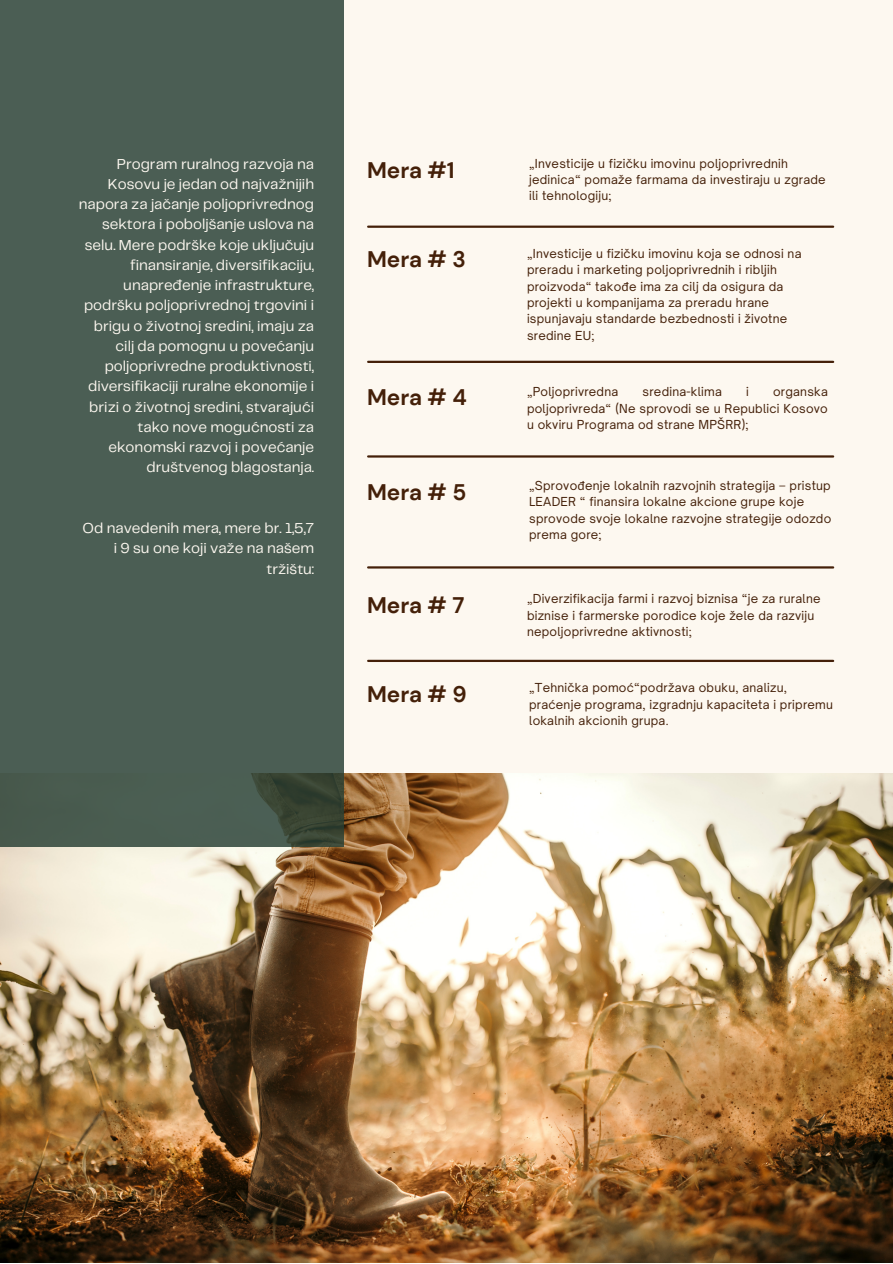
<style>
.page{position:relative;width:893px;height:1264px;background:#fff}
.page>*{position:absolute;margin:0;border:0;box-sizing:border-box;transform-origin:0 0}
.t1{font:700 22.5px "DM Sans";color:#442009}
.t2{font:15px/20.2px "Telegraf";color:#fdf8f0;text-align:right}
.t3{font:11.85px/16.4px "Open Sauce One";letter-spacing:.02em;color:#442009}
.s1{font-family:"Noto Sans"}
</style>
<div class="page">
<div style="left:0;top:0;width:892px;height:1262px;background:#fdf8f0"></div>
<hr style="left:368px;top:225px;width:465px;height:3px;background:#442009">
<hr style="left:368px;top:361px;width:465px;height:2px;background:#442009">
<hr style="left:368px;top:455px;width:465px;height:2px;background:#442009">
<hr style="left:368px;top:566px;width:465px;height:2px;background:#442009">
<img style="left:0;top:773px;width:892px;height:489px">
<div style="left:0;top:0;width:344px;height:846px;background:#4b5e54"></div>
<hr style="left:368px;top:659px;width:465px;height:3px;background:#442009">
<p class="t2" style="left:79px;top:154px;width:237px">Program ruralnog razvoja na<br>Kosovu je jedan od najvažnijih napora za jačanje poljoprivrednog sektora i poboljšanje uslova na selu. Mere podrške koje uključuju finansiranje, diversifikaciju, unapređenje infrastrukture, podršku poljoprivrednoj trgovini i brigu o životnoj sredini, imaju za cilj da pomognu u povećanju poljoprivredne produktivnosti, diversifikaciji ruralne ekonomije i brizi o životnoj sredini, stvarajući tako nove mogućnosti za ekonomski razvoj i povećanje društvenog blagostanja.</p>
<p class="t2" style="left:83px;top:518px;width:233px">Od navedenih mera, mere br. 1,5,7 i 9 su one koji važe na našem tržištu:</p>
<p class="t1" style="left:367px;top:156px;width:89px">Mera #1</p>
<p class="t3" style="left:529px;top:155px;width:298px;line-height:15.9px">„Investicije u fizičku imovinu poljoprivrednih jedinica“ pomaže farmama da investiraju u zgrade ili tehnologiju;</p>
<p class="t1" style="left:367px;top:245px;width:100px">Mera # 3</p>
<p class="t3" style="left:527px;top:245px;width:276px">„Investicije u fizičku imovinu koja se odnosi na preradu i marketing poljoprivrednih i ribljih proizvoda“ tako<span class="s1">đ</span>e ima za cilj da osigura da projekti u kompanijama za preradu hrane ispunjavaju standarde bezbednosti i životne sredine EU;</p>
<p class="t1" style="left:367px;top:383px;width:101px">Mera # 4</p>
<p class="t3" style="left:527px;top:383px;width:93px">„Poljoprivredna</p>
<p class="t3" style="left:642px;top:383px;width:81px">sredina-klima</p>
<p class="t3" style="left:746px;top:383px;width:4px">i</p>
<p class="t3" style="left:527px;top:383px;width:302px;text-align:justify;text-indent:246px">organska poljoprivreda“ (Ne sprovodi se u Republici Kosovo u okviru Programa od strane MPŠRR);</p>
<p class="t1" style="left:367px;top:477px;width:101px">Mera # 5</p>
<p class="t3" style="left:529px;top:477px;width:303px">„Sprovo<span class="s1">đ</span>enje lokalnih razvojnih strategija – pristup LEADER “ finansira lokalne akcione grupe koje sprovode svoje lokalne razvojne strategije odozdo prema gore;</p>
<p class="t1" style="left:367px;top:590px;width:99px">Mera # 7</p>
<p class="t3" style="left:527px;top:590px;width:295px">„Diverzifikacija farmi i razvoj biznisa “je za ruralne biznise i farmerske porodice koje žele da razviju nepoljoprivredne aktivnosti;</p>
<p class="t1" style="left:367px;top:679px;width:101px">Mera # 9</p>
<p class="t3" style="left:529px;top:679px;width:305px">„Tehnička pomoć“podržava obuku, analizu, praćenje programa, izgradnju kapaciteta i pripremu lokalnih akcionih grupa.</p>
</div>
